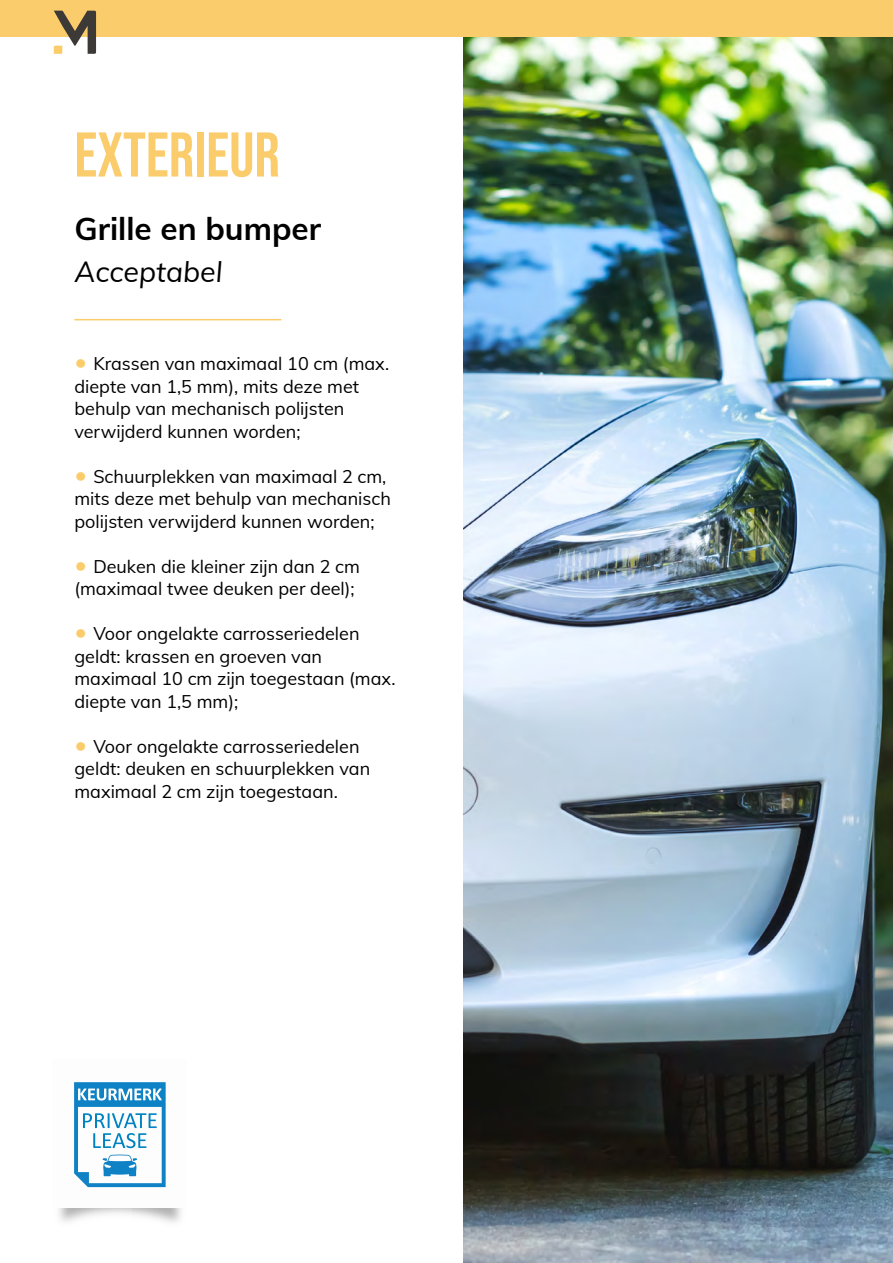
<style>
.page{position:relative;width:893px;height:1263px;background:#fff}
.page>*{position:absolute;margin:0;border:0;box-sizing:border-box;transform-origin:0 0}
.t1{font:63px "Bebas Neue";color:#facc6b}
.t2{font:700 31.5px "Muli";color:#000}
.t3{font:italic 28.5px "Muli";color:#000}
.t4{font:18px/22.5px "Muli";color:#000}
.s1{font-size:24px;color:#facc6b}
</style>
<div class="page">
<img style="left:463px;top:36px;width:430px;height:1227px">
<div style="left:0;top:0;width:893px;height:36px;background:#facc6b"></div>
<svg style="left:54px;top:11px;width:42px;height:43px"></svg>
<hr style="left:74px;top:319px;width:207px;height:1px;background:#facc6b">
<svg style="left:74px;top:1082px;width:92px;height:106px"></svg>
<h1 class="t1" style="left:74px;top:119px;width:207px">EXTERIEUR</h1>
<h2 class="t2" style="left:74px;top:205px;width:248px">Grille en bumper</h2>
<h3 class="t3" style="left:74px;top:251px;width:150px">Acceptabel</h3>
<p class="t4" style="left:74px;top:351px;width:316px"><span class="s1">•</span> Krassen van maximaal 10 cm (max. diepte van 1,5 mm), mits deze met behulp van mechanisch polijsten verwijderd kunnen worden;</p>
<p class="t4" style="left:74px;top:464px;width:318px"><span class="s1">•</span> Schuurplekken van maximaal 2 cm, mits deze met behulp van mechanisch polijsten verwijderd kunnen worden;</p>
<p class="t4" style="left:74px;top:554px;width:287px"><span class="s1">•</span> Deuken die kleiner zijn dan 2 cm (maximaal twee deuken per deel);</p>
<p class="t4" style="left:74px;top:621px;width:323px"><span class="s1">•</span> Voor ongelakte carrosseriedelen geldt: krassen en groeven van maximaal 10 cm zijn toegestaan (max. diepte van 1,5 mm);</p>
<p class="t4" style="left:74px;top:734px;width:297px"><span class="s1">•</span> Voor ongelakte carrosseriedelen geldt: deuken en schuurplekken van maximaal 2 cm zijn toegestaan.</p>
</div>
